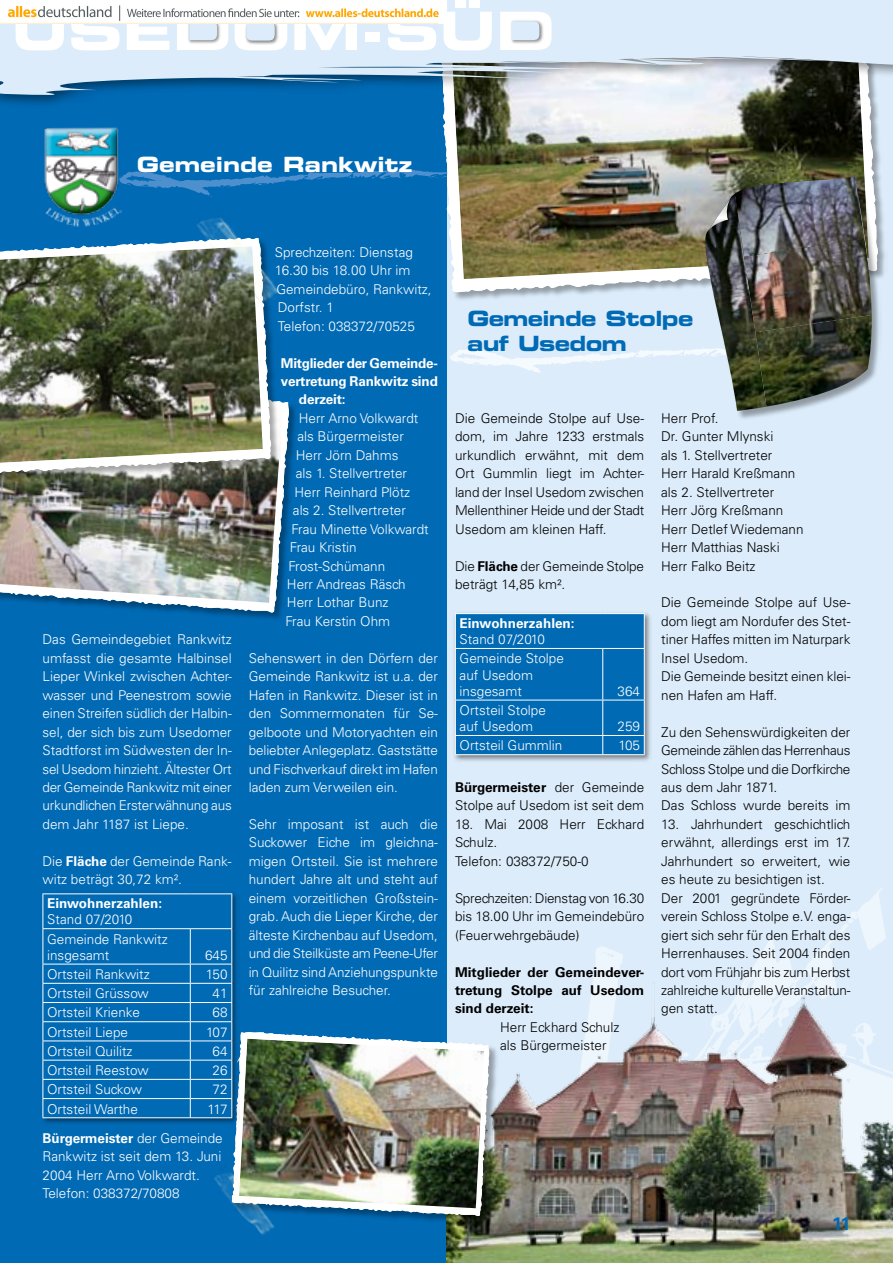
<style>
.page{position:relative;width:893px;height:1263px;background:#dcecfa}
.page>*{position:absolute;margin:0;border:0;box-sizing:border-box;transform-origin:0 0}
.t1{font:21px/25.2px "Eurostile Bold Extended Two";letter-spacing:-.03em;color:#006ab5}
.t2{font:21px "Eurostile Bold Extended Two";color:#fff}
.t3{font:700 18px "Univers";color:#006ab5}
.t4{font:300 13.5px/18.5px "Univers";color:#fff}
.t5{font:300 13.5px/18.5px "Univers";color:#000}
.t6{font:300 13.5px/18.5px "Univers";letter-spacing:-.02em;color:#000}
.t7{font:700 13.5px "Univers";letter-spacing:-.01em;color:#fff}
.t8{font:700 13.5px/18.5px "Univers";color:#000;text-align:justify}
.s1{font-weight:700}
</style>
<div class="page">
<img style="left:446px;top:889px;width:440px;height:80px">
<div style="left:0;top:0;width:446px;height:1263px;background:#006ab5"></div>
<div style="left:0;top:380px;width:299px;height:242px;background:#000;opacity:.34"></div>
<svg style="left:0;top:381px;width:289px;height:232px"></svg>
<img style="left:0;top:389px;width:283px;height:214px">
<div style="left:0;top:237px;width:281px;height:248px;background:#000;opacity:.34"></div>
<svg style="left:0;top:237px;width:272px;height:239px"></svg>
<img style="left:1px;top:246px;width:262px;height:217px">
<svg style="left:121px;top:169px;width:315px;height:28px"></svg>
<hr style="left:0;top:0;width:1px;height:469px;background:#000;opacity:.34">
<div style="left:436px;top:0;width:452px;height:302px;background:#000;opacity:.34"></div>
<svg style="left:436px;top:120px;width:443px;height:174px"></svg>
<img style="left:450px;top:120px;width:419px;height:159px">
<div style="left:451px;top:610px;width:201px;height:152px;background:#000;opacity:.45"></div>
<hr style="left:455px;top:613px;width:148px;height:1px;background:#fff">
<hr style="left:603px;top:613px;width:42px;height:1px;background:#fff">
<svg style="left:455px;top:614px;width:190px;height:140px;background:#096fb7"></svg>
<hr style="left:455px;top:754px;width:190px;height:1px;background:#fff">
<img style="left:446px;top:969px;width:447px;height:294px">
<div style="left:231px;top:1031px;width:268px;height:194px;background:#000;opacity:.34"></div>
<svg style="left:231px;top:1032px;width:258px;height:184px"></svg>
<img style="left:239px;top:1039px;width:245px;height:169px">
<img style="left:191px;top:217px;width:90px;height:95px">
<img style="left:214px;top:1161px;width:65px;height:74px">
<svg style="left:450px;top:347px;width:254px;height:28px"></svg>
<div style="left:704px;top:175px;width:177px;height:245px;background:#000;opacity:.35"></div>
<svg style="left:864px;top:186px;width:4px;height:53px"></svg>
<img style="left:767px;top:332px;width:105px;height:76px">
<img style="left:705px;top:181px;width:62px;height:230px">
<img style="left:744px;top:239px;width:128px;height:93px">
<img style="left:733px;top:176px;width:131px;height:81px">
<svg style="left:707px;top:197px;width:24px;height:35px"></svg>
<div style="left:0;top:0;width:893px;height:120px;background:#000;opacity:.45"></div>
<svg style="left:0;top:0;width:893px;height:105px"></svg>
<svg style="left:16px;top:24px;width:48px;height:26px"></svg>
<svg style="left:71px;top:24px;width:49px;height:26px"></svg>
<svg style="left:127px;top:24px;width:42px;height:26px"></svg>
<svg style="left:235px;top:24px;width:52px;height:26px"></svg>
<svg style="left:294px;top:24px;width:63px;height:26px;background:#f3f8fd"></svg>
<div style="left:365px;top:32px;width:15px;height:9px;background:#fff"></div>
<svg style="left:388px;top:24px;width:48px;height:26px"></svg>
<div style="left:455px;top:0;width:10px;height:8px;background:#fff"></div>
<div style="left:470px;top:0;width:10px;height:8px;background:#fff"></div>
<svg style="left:443px;top:12px;width:49px;height:38px"></svg>
<svg style="left:177px;top:24px;width:51px;height:26px"></svg>
<div style="left:244px;top:19px;width:36px;height:26px;background:#000;opacity:.45"></div>
<div style="left:246px;top:21px;width:29px;height:20px;background:#dcecfa;border-radius:7px"></div>
<svg style="left:500px;top:12px;width:52px;height:38px"></svg>
<div style="left:39px;top:890px;width:201px;height:236px;background:#000;opacity:.45"></div>
<hr style="left:43px;top:893px;width:147px;height:1px;background:#fff">
<hr style="left:190px;top:893px;width:42px;height:1px;background:#fff">
<svg style="left:43px;top:894px;width:189px;height:223px"></svg>
<hr style="left:43px;top:1117px;width:189px;height:1px;background:#fff">
<img style="left:44px;top:128px;width:77px;height:98px">
<img style="left:0;top:0;width:446px;height:24px">
<h1 class="t2" style="left:137px;top:149px;width:277px">Gemeinde Rankwitz</h1>
<p class="t4" style="left:43px;top:630px;width:191px;text-align:justify">Das Gemeindegebiet Rankwitz umfasst die gesamte Halbinsel Lieper Winkel zwischen Achter&shy;wasser und Peenestrom sowie einen Streifen südlich der Halbin&shy;sel, der sich bis zum Usedomer Stadtforst im Südwesten der In&shy;sel Usedom hinzieht. Ältester Ort der Gemeinde Rankwitz mit einer urkundlichen Ersterwähnung aus dem Jahr 1187 ist Liepe.</p>
<p class="t4" style="left:43px;top:852px;width:191px">Die <span class="s1">Fläche</span> der Gemeinde Rank&shy;witz beträgt 30,72 km².</p>
<p class="t7" style="left:47px;top:895px;width:116px">Einwohnerzahlen:</p>
<p class="t4" style="left:47px;top:910px;width:122px;line-height:19.2px">Stand 07/2010<br>Gemeinde Rankwitz</p>
<p class="t4" style="left:47px;top:946px;width:64px">insgesamt</p>
<p class="t4" style="left:205px;top:946px;width:24px">645</p>
<p class="t4" style="left:47px;top:965px;width:104px">Ortsteil Rankwitz</p>
<p class="t4" style="left:206px;top:965px;width:23px">150</p>
<p class="t4" style="left:47px;top:984px;width:103px">Ortsteil Grüssow</p>
<p class="t4" style="left:213px;top:984px;width:17px">41</p>
<p class="t4" style="left:47px;top:1003px;width:94px">Ortsteil Krienke</p>
<p class="t4" style="left:213px;top:1003px;width:17px">68</p>
<p class="t4" style="left:47px;top:1023px;width:83px">Ortsteil Liepe</p>
<p class="t4" style="left:206px;top:1023px;width:23px">107</p>
<p class="t4" style="left:47px;top:1042px;width:87px">Ortsteil Quilitz</p>
<p class="t4" style="left:213px;top:1042px;width:17px">64</p>
<p class="t4" style="left:47px;top:1061px;width:103px">Ortsteil Reestow</p>
<p class="t4" style="left:213px;top:1061px;width:17px">26</p>
<p class="t4" style="left:47px;top:1080px;width:96px">Ortsteil Suckow</p>
<p class="t4" style="left:213px;top:1080px;width:17px">72</p>
<p class="t4" style="left:47px;top:1099px;width:92px">Ortsteil Warthe</p>
<p class="t4" style="left:43px;top:1094px;width:187px;line-height:29.1px;text-indent:165px">117<br><span class="s1">Bürgermeister</span> der Gemeinde</p>
<p class="t4" style="left:43px;top:1147px;width:180px">Rankwitz ist seit dem 13. Juni<br>2004 Herr Arno Volkwardt.<br>Telefon: 038372/70808</p>
<p class="t4" style="left:275px;top:243px;width:158px">Sprechzeiten: Dienstag<br>16.30 bis 18.00 Uhr im<br>Gemeindebüro, Rankwitz,<br>Dorfstr. 1<br>Telefon: 038372/70525</p>
<p class="t7" style="left:281px;top:355px;width:159px">Mitglieder der Gemeinde-</p>
<p class="t7" style="left:281px;top:373px;width:159px">vertretung Rankwitz sind</p>
<p class="t7" style="left:299px;top:392px;width:48px">derzeit:</p>
<p class="t4" style="left:299px;top:409px;width:121px">Herr Arno Volkwardt</p>
<p class="t4" style="left:297px;top:427px;width:108px">als Bürgermeister</p>
<p class="t4" style="left:296px;top:446px;width:104px">Herr Jörn Dahms</p>
<p class="t4" style="left:296px;top:464px;width:113px">als 1. Stellvertreter</p>
<p class="t4" style="left:294px;top:483px;width:117px">Herr Reinhard Plötz</p>
<p class="t4" style="left:293px;top:501px;width:114px">als 2. Stellvertreter</p>
<p class="t4" style="left:291px;top:520px;width:139px">Frau Minette Volkwardt</p>
<p class="t4" style="left:290px;top:538px;width:68px">Frau Kristin</p>
<p class="t4" style="left:288px;top:556px;width:98px">Frost-Schümann</p>
<p class="t4" style="left:287px;top:575px;width:120px">Herr Andreas Räsch</p>
<p class="t4" style="left:287px;top:593px;width:103px">Herr Lothar Bunz</p>
<p class="t4" style="left:285px;top:612px;width:106px">Frau Kerstin Ohm</p>
<p class="t4" style="left:249px;top:649px;width:191px;text-align:justify">Sehenswert in den Dörfern der Gemeinde Rankwitz ist u.a. der Hafen in Rankwitz. Dieser ist in den Sommermonaten für Se&shy;gelboote und Motoryachten ein beliebter Anlegeplatz. Gaststätte und Fischverkauf direkt im Hafen laden zum Verweilen ein.</p>
<p class="t4" style="left:249px;top:815px;width:191px;text-align:justify">Sehr imposant ist auch die Suckower Eiche im gleichna&shy;migen Ortsteil. Sie ist mehrere hundert Jahre alt und steht auf einem vorzeitlichen Großstein&shy;grab. Auch die Lieper Kirche, der älteste Kirchenbau auf Usedom, und die Steilküste am Peene-Ufer in Quilitz sind Anziehungspunkte für zahlreiche Besucher.</p>
<h1 class="t1" style="left:468px;top:305px;width:227px">Gemeinde Stolpe auf Usedom</h1>
<p class="t5" style="left:455px;top:409px;width:191px;text-align:justify">Die Gemeinde Stolpe auf Use&shy;dom, im Jahre 1233 erstmals urkundlich erwähnt, mit dem Ort Gummlin liegt im Achter&shy;land der Insel Usedom zwischen Mellenthiner Heide und der Stadt Usedom am kleinen Haff.</p>
<p class="t5" style="left:455px;top:556px;width:191px">Die <span class="s1">Fläche</span> der Gemeinde Stolpe beträgt 14,85 km².</p>
<p class="t7" style="left:460px;top:615px;width:116px">Einwohnerzahlen:</p>
<p class="t4" style="left:460px;top:630px;width:106px;line-height:19.2px">Stand 07/2010<br>Gemeinde Stolpe</p>
<p class="t4" style="left:460px;top:667px;width:75px;line-height:16.2px">auf Usedom insgesamt</p>
<p class="t4" style="left:617px;top:682px;width:24px">364</p>
<p class="t4" style="left:460px;top:702px;width:88px;line-height:16.2px">Ortsteil Stolpe auf Usedom</p>
<p class="t4" style="left:617px;top:717px;width:24px">259</p>
<p class="t4" style="left:460px;top:736px;width:104px">Ortsteil Gummlin</p>
<p class="t4" style="left:618px;top:736px;width:23px">105</p>
<p class="t5" style="left:455px;top:778px;width:191px"><span class="s1">Bürgermeister</span> der Gemeinde<br>Stolpe auf Usedom ist seit dem</p>
<p class="t5" style="left:455px;top:815px;width:191px">18. Mai 2008 Herr Eckhard<br>Schulz.<br>Telefon: 038372/750-0</p>
<p class="t5" style="left:455px;top:889px;width:191px;text-align:justify">Sprechzeiten: Dienstag von 16.30 bis 18.00 Uhr im Gemeindebüro (Feuerwehrgebäude)</p>
<p class="t8" style="left:455px;top:963px;width:191px">Mitglieder der Gemeindever&shy;tretung Stolpe auf Usedom sind derzeit:</p>
<p class="t5" style="left:500px;top:1018px;width:121px">Herr Eckhard Schulz als Bürgermeister</p>
<p class="t5" style="left:661px;top:409px;width:144px">Herr Prof.<br>Dr. Gunter Mlynski<br>als 1. Stellvertreter<br>Herr Harald Kreßmann als 2. Stellvertreter<br>Herr Jörg Kreßmann<br>Herr Detlef Wiedemann<br>Herr Matthias Naski<br>Herr Falko Beitz</p>
<p class="t5" style="left:661px;top:593px;width:191px">Die Gemeinde Stolpe auf Use&shy;dom liegt am Nordufer des Stet&shy;tiner Haffes mitten im Naturpark<br>Insel Usedom.<br>Die Gemeinde besitzt einen klei&shy;nen Hafen am Haff.</p>
<p class="t6" style="left:661px;top:723px;width:191px">Zu den Sehenswürdigkeiten der<br>Gemeinde zählen das Herren- haus<br>Schloss Stolpe und die Dorfkirche aus dem Jahr 1871.<br>Das Schloss wurde bereits im</p>
<p class="t5" style="left:661px;top:815px;width:191px">13. Jahrhundert geschichtlich er-wähnt, allerdings erst im 17.<br>Jahrhundert so erweitert, wie es heute zu besichtigen ist.<br>Der 2001 gegründete Förder&shy;verein Schloss Stolpe e.V. enga&shy;giert sich sehr für den Erhalt des<br>Herrenhauses. Seit 2004 finden dort vom Frühjahr bis zum Herbst zahlreiche kulturelle Veranstaltun&shy;gen statt.</p>
<h2 class="t3" style="left:832px;top:1213px;width:8px">11</h2>
</div>
